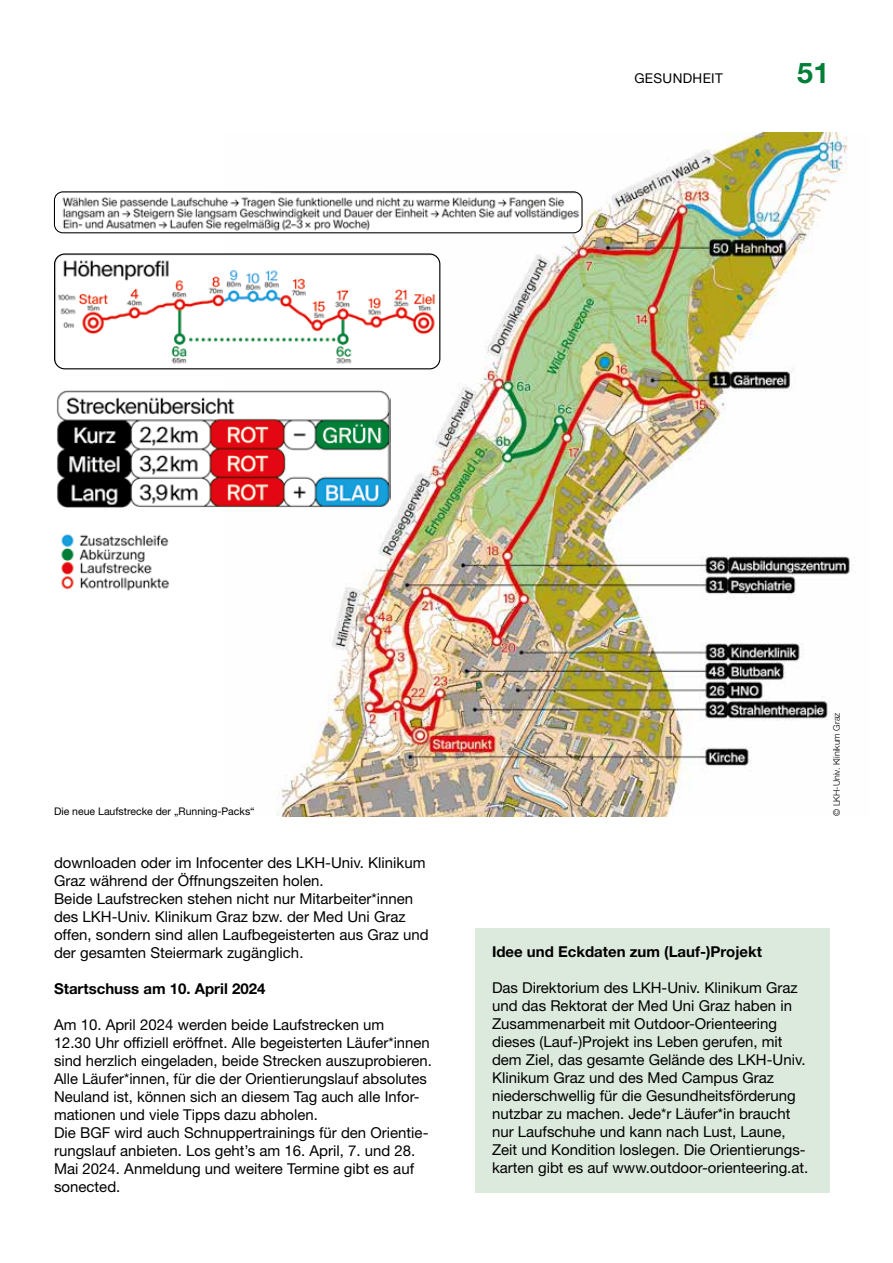
<style>
.page{position:relative;width:893px;height:1263px;background:#fff}
.page>*{position:absolute;margin:0;border:0;box-sizing:border-box;transform-origin:0 0}
.t1{font:700 28.5px "Helvetica Neue LT Std";color:#007e37}
.t2{font:15px/18px "Helvetica Neue LT Std";color:#000}
.t3{font:700 15px "Helvetica Neue LT Std";color:#000}
.t4{font:13.5px "Helvetica Neue LT Std";letter-spacing:.025em;color:#000}
.t5{font:10.5px "Helvetica Neue LT Std";color:#000}
.t6{font:300 9px "Helvetica Neue LT Std";color:#000}
</style>
<div class="page">
<div style="left:475px;top:928px;width:354px;height:265px;background:#dce9dd"></div>
<img style="left:225px;top:133px;width:630px;height:683px">
<img style="left:61px;top:534px;width:108px;height:57px">
<img style="left:57px;top:389px;width:333px;height:119px">
<img style="left:55px;top:254px;width:385px;height:115px">
<div style="left:54px;top:253px;width:386px;height:116px;border:1px solid #000;border-radius:10px"></div>
<img style="left:54px;top:192px;width:528px;height:41px">
<div style="left:54px;top:191px;width:529px;height:42px;border:1px solid #000;border-radius:8px"></div>
<p class="t4" style="left:634px;top:70px;width:90px">GESUNDHEIT</p>
<h1 class="t1" style="left:797px;top:55px;width:33px">51</h1>
<p class="t5" style="left:54px;top:805px;width:202px">Die neue Laufstrecke der „Running-Packs“</p>
<p class="t2" style="left:54px;top:853px;width:376px">downloaden oder im Infocenter des LKH-Univ. Klinikum Graz während der Öffnungszeiten holen.<br>Beide Laufstrecken stehen nicht nur Mitarbeiter*innen des LKH-Univ. Klinikum Graz bzw. der Med Uni Graz offen, sondern sind allen Laufbegeisterten aus Graz und der gesamten Steiermark zugänglich.</p>
<p class="t3" style="left:54px;top:979px;width:213px">Startschuss am 10. April 2024</p>
<p class="t2" style="left:54px;top:1015px;width:379px">Am 10. April 2024 werden beide Laufstrecken um<br>12.30 Uhr offiziell eröffnet. Alle begeisterten Läufer*innen sind herzlich eingeladen, beide Strecken auszuprobieren.<br>Alle Läufer*innen, für die der Orientierungslauf absolutes Neuland ist, können sich an diesem Tag auch alle Infor&shy;mationen und viele Tipps dazu abholen.<br>Die BGF wird auch Schnuppertrainings für den Orientie&shy;rungslauf anbieten. Los geht’s am 16. April, 7. und 28.<br>Mai 2024. Anmeldung und weitere Termine gibt es auf sonected.</p>
<p class="t6" style="left:831px;top:816px;width:105px;rotate:-90deg">© LKH-Univ. Klinikum Graz</p>
<p class="t3" style="left:492px;top:943px;width:271px">Idee und Eckdaten zum (Lauf-)Projekt</p>
<p class="t2" style="left:492px;top:979px;width:318px">Das Direktorium des LKH-Univ. Klinikum Graz und das Rektorat der Med Uni Graz haben in Zusammenarbeit mit Outdoor-Orienteering dieses (Lauf-)Projekt ins Leben gerufen, mit dem Ziel, das gesamte Gelände des LKH-Univ.<br>Klinikum Graz und des Med Campus Graz niederschwellig für die Gesundheitsförderung nutzbar zu machen. Jede*r Läufer*in braucht nur Laufschuhe und kann nach Lust, Laune, Zeit und Kondition loslegen. Die Orientierungs&shy;karten gibt es auf www.outdoor-orienteering.at.</p>
</div>
